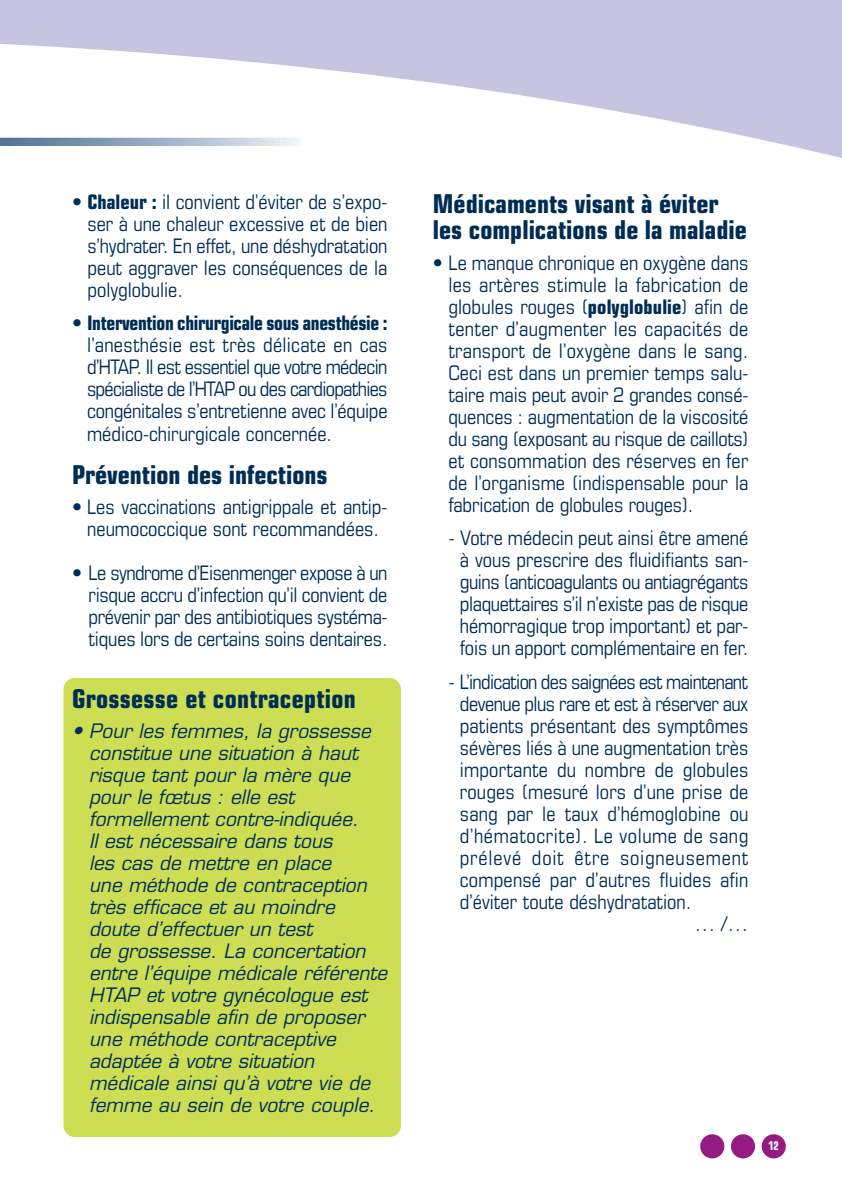
<style>
.page{position:relative;width:842px;height:1191px;background:#fff}
.page>*{position:absolute;margin:0;border:0;box-sizing:border-box;transform-origin:0 0}
.t1{font:700 condensed 26px/26px "Eurostile";color:#002d55}
.t2{font:condensed 20px/22px "Eurostile";color:#002d55;text-align:justify}
.t3{font:condensed 20px "Eurostile";letter-spacing:-.035em;color:#002d55}
.t4{font:condensed 20px "Eurostile";letter-spacing:-.025em;color:#002d55}
.t5{font:condensed 20px "Eurostile";letter-spacing:.03em;color:#002d55}
.t6{font:condensed 20px "Eurostile";letter-spacing:.04em;color:#002d55}
.t7{font:condensed 20px "Eurostile";color:#002d55;scale:1.05 1}
.t8{font:italic 19.4px/22px "Eurostile";letter-spacing:.005em;color:#002d55}
.t9{font:700 condensed 12px "Eurostile";color:#fff;scale:.9 1}
.s1{font-weight:700}
.s2{font-size:20px}
</style>
<div class="page">
<div style="left:64px;top:678px;width:337px;height:459px;background:#cddd54;border-radius:11px"></div>
<div style="left:700px;top:1134px;width:24px;height:24px;background:#941b82;border-radius:50%"></div>
<div style="left:731px;top:1134px;width:24px;height:24px;background:#941b82;border-radius:50%"></div>
<div style="left:762px;top:1134px;width:24px;height:24px;background:#941b82;border-radius:50%"></div>
<svg style="left:0;top:0;width:842px;height:158px;fill:#c7c4e2"></svg>
<img style="left:0;top:137px;width:303px;height:9px">
<p class="t2" style="left:87px;top:193px;width:301px;text-indent:-16px">• <span class="s1">Chaleur :</span> il convient d’éviter de s’expo&shy;ser à une chaleur excessive et de bien s’hydrater. En effet, une déshydratation peut aggraver les conséquences de la polyglobulie.</p>
<p class="t2" style="left:87px;top:314px;width:302px;text-indent:-15px">• <span class="s1">Intervention chirurgicale sous anesthésie : </span>l’anesthésie est très délicate en cas d’HTAP. Il est essentiel que votre médecin spécialiste de l’HTAP ou des cardiopathies congénitales s’entretienne avec l’équipe médico-chirurgicale concernée.</p>
<h1 class="t1" style="left:72px;top:463px;width:257px">Prévention des infections</h1>
<p class="t2" style="left:72px;top:497px;width:317px;text-align:center">• Les vaccinations antigrippale et antip&shy;neumococcique sont recommandées.</p>
<p class="t2" style="left:88px;top:563px;width:301px;text-indent:-16px">• Le syndrome d’Eisenmenger expose à un risque accru d’infection qu’il convient de prévenir par des antibiotiques systéma&shy;tiques lors de certains soins dentaires.</p>
<h1 class="t1" style="left:72px;top:688px;width:285px">Grossesse et contraception</h1>
<p class="t8" style="left:89px;top:722px;width:304px;text-indent:-17px"><span class="s2">•</span> Pour les femmes, la grossesse constitue une situation à haut risque tant pour la mère que pour le fœtus : elle est formellement contre-indiquée.<br>Il est nécessaire dans tous<br>les cas de mettre en place<br>une méthode de contraception très efficace et au moindre doute d’effectuer un test<br>de grossesse. La concertation entre l’équipe médicale référente<br>HTAP et votre gynécologue est indispensable afin de proposer une méthode contraceptive adaptée à votre situation médicale ainsi qu’à votre vie de femme au sein de votre couple.</p>
<h1 class="t1" style="left:433px;top:193px;width:315px">Médicaments visant à éviter les complications de la maladie</h1>
<p class="t2" style="left:448px;top:253px;width:302px;text-indent:-16px">• Le manque chronique en oxygène dans les artères stimule la fabrication de globules rouges (<span class="s1">polyglobulie</span>) afin de tenter d’augmenter les capacités de transport de l’oxygène dans le sang.<br>Ceci est dans un premier temps salu&shy;taire mais peut avoir 2 grandes consé&shy;quences : augmentation de la viscosité du sang (exposant au risque de caillots) et consommation des réserves en fer de l’organisme (indispensable pour la fabrication de globules rouges).</p>
<p class="t2" style="left:449px;top:529px;width:301px;text-align:center">- Votre médecin peut ainsi être amené à vous prescrire des fluidifiants san&shy;guins (anticoagulants ou antiagrégants plaquettaires s’il n’existe pas de risque hémorragique trop important) et par&shy;fois un apport complémentaire en fer.</p>
<p class="t3" style="left:449px;top:674px;width:301px">- L’indication des saignées est maintenant</p>
<p class="t4" style="left:460px;top:696px;width:290px">devenue plus rare et est à réserver aux</p>
<p class="t2" style="left:460px;top:716px;width:290px">patients présentant des symptômes</p>
<p class="t2" style="left:460px;top:738px;width:290px">sévères liés à une augmentation très</p>
<p class="t2" style="left:460px;top:760px;width:290px">importante du nombre de globules</p>
<p class="t2" style="left:460px;top:782px;width:290px">rouges (mesuré lors d’une prise de</p>
<p class="t2" style="left:460px;top:804px;width:290px">sang par le taux d’hémoglobine ou</p>
<p class="t5" style="left:460px;top:828px;width:290px">d’hématocrite). Le volume de sang</p>
<p class="t6" style="left:460px;top:850px;width:290px">prélevé doit être soigneusement</p>
<p class="t2" style="left:460px;top:870px;width:290px">compensé par d’autres fluides afin</p>
<p class="t2" style="left:460px;top:892px;width:233px">d’éviter toute déshydratation.</p>
<p class="t7" style="left:694px;top:916px;width:53px">… /…</p>
<p class="t9" style="left:768px;top:1141px;width:13px">12</p>
</div>
